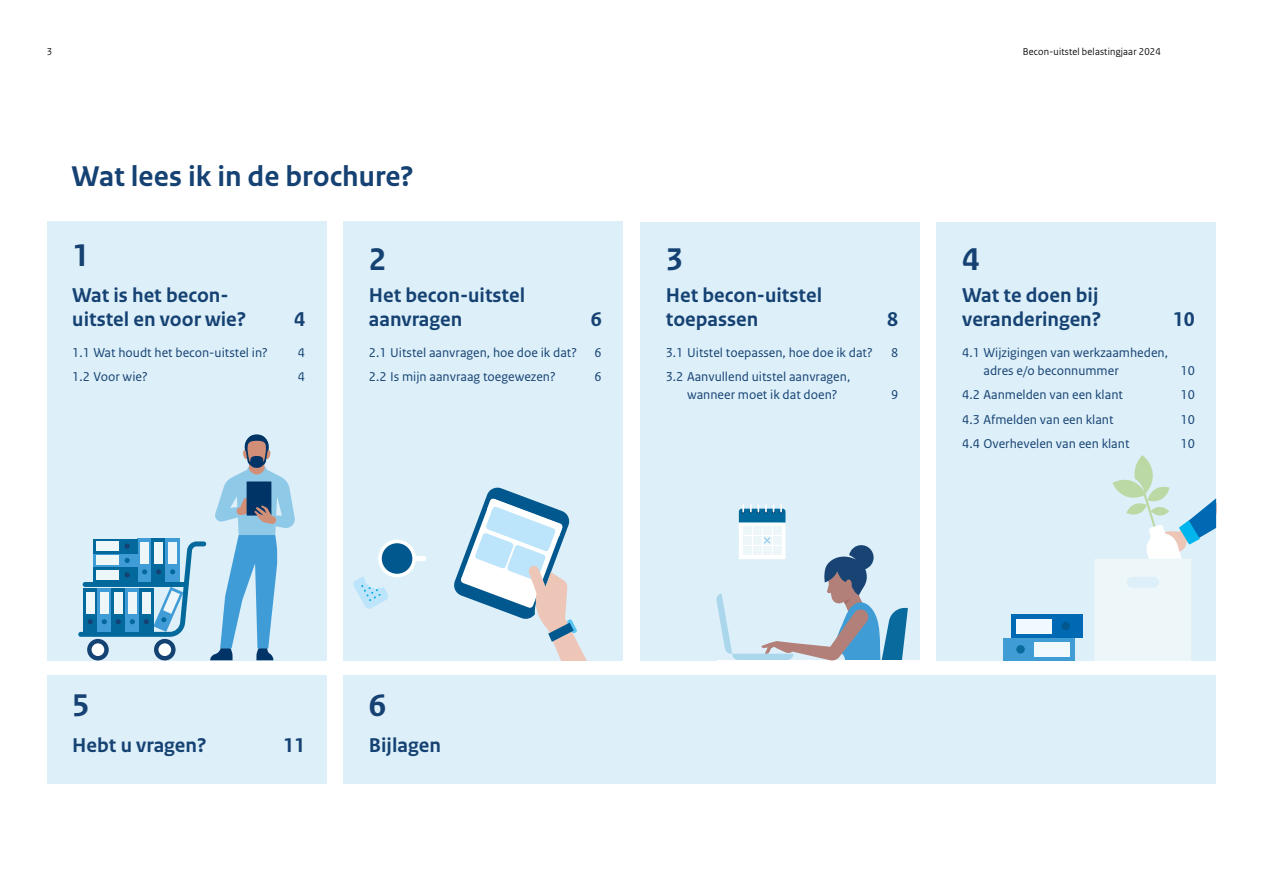
<style>
.page{position:relative;width:1263px;height:893px;background:#fff}
.page>*{position:absolute;margin:0;border:0;box-sizing:border-box;transform-origin:0 0}
.TOC_1{font:700 33px "Rijksoverheid Sans Text";color:#154273}
.H2_Paragraafkop_1_regel{font:700 30px "Rijksoverheid Sans Text";color:#154273}
.TOC_1-2{font:700 21px/24px "Rijksoverheid Sans Text";color:#154273}
.TOC_2{font:13.5px/18px "Rijksoverheid Sans Text";color:#154273}
.t1{font:10.5px "Rijksoverheid Sans Heading";letter-spacing:.02em;color:#000}
</style>
<div class="page">
<div style="left:936px;top:222px;width:280px;height:438px;background:#ddeff8"></div>
<svg style="left:1095px;top:455px;width:121px;height:205px"></svg>
<div style="left:1004px;top:638px;width:71px;height:22px;background:#409cd5"></div>
<div style="left:1016px;top:645px;width:9px;height:9px;background:#086a9d;border-radius:50%"></div>
<div style="left:1034px;top:642px;width:36px;height:15px;background:#f0f9fe"></div>
<div style="left:1011px;top:614px;width:72px;height:24px;background:#0069b3"></div>
<div style="left:1061px;top:622px;width:9px;height:8px;background:#00588e;border-radius:50%"></div>
<div style="left:1016px;top:619px;width:36px;height:14px;background:#f0f9fe"></div>
<div style="left:640px;top:222px;width:279px;height:438px;background:#ddeff8"></div>
<div style="left:343px;top:222px;width:280px;height:439px;background:#ddeff8"></div>
<svg style="left:378px;top:540px;width:38px;height:37px"></svg>
<svg style="left:412px;top:556px;width:14px;height:5px"></svg>
<div style="left:382px;top:543px;width:30px;height:31px;background:#00588e;border-radius:50%"></div>
<svg style="left:353px;top:576px;width:35px;height:33px"></svg>
<svg style="left:454px;top:487px;width:133px;height:174px"></svg>
<div style="left:47px;top:222px;width:279px;height:439px;background:#ddeff8"></div>
<svg style="left:78px;top:435px;width:217px;height:225px"></svg>
<div style="left:96px;top:570px;width:23px;height:9px;background:#edf7fa"></div>
<div style="left:47px;top:675px;width:279px;height:108px;background:#ddeff8"></div>
<div style="left:343px;top:675px;width:873px;height:108px;background:#ddeff8"></div>
<svg style="left:716px;top:504px;width:192px;height:156px"></svg>
<p class="t1" style="left:47px;top:45px;width:7px">3</p>
<p class="t1" style="left:1023px;top:45px;width:140px">Becon-uitstel belastingjaar 2024</p>
<h2 class="H2_Paragraafkop_1_regel" style="left:72px;top:160px;width:344px">Wat lees ik in de brochure?</h2>
<p class="TOC_1" style="left:72px;top:236px;width:19px">1</p>
<p class="TOC_1" style="left:369px;top:240px;width:19px">2</p>
<p class="TOC_1" style="left:666px;top:240px;width:19px">3</p>
<p class="TOC_1" style="left:962px;top:240px;width:19px">4</p>
<p class="TOC_1-2" style="left:72px;top:283px;width:176px">Wat is het becon&shy;uitstel en voor wie?</p>
<p class="TOC_1-2" style="left:294px;top:307px;width:13px">4</p>
<p class="TOC_1-2" style="left:369px;top:283px;width:158px">Het becon-uitstel aanvragen</p>
<p class="TOC_1-2" style="left:591px;top:307px;width:13px">6</p>
<p class="TOC_1-2" style="left:666px;top:283px;width:158px">Het becon-uitstel toepassen</p>
<p class="TOC_1-2" style="left:887px;top:307px;width:13px">8</p>
<p class="TOC_1-2" style="left:962px;top:283px;width:141px">Wat te doen bij veranderingen?</p>
<p class="TOC_1-2" style="left:1173px;top:307px;width:24px">10</p>
<p class="TOC_2" style="left:72px;top:344px;width:197px">1.1 Wat houdt het becon-uitstel in?</p>
<p class="TOC_2" style="left:298px;top:344px;width:9px">4</p>
<p class="TOC_2" style="left:72px;top:368px;width:77px">1.2 Voor wie?</p>
<p class="TOC_2" style="left:298px;top:368px;width:9px">4</p>
<p class="TOC_2" style="left:369px;top:344px;width:210px">2.1 Uitstel aanvragen, hoe doe ik dat?</p>
<p class="TOC_2" style="left:594px;top:344px;width:9px">6</p>
<p class="TOC_2" style="left:369px;top:368px;width:188px">2.2 Is mijn aanvraag toegewezen?</p>
<p class="TOC_2" style="left:594px;top:368px;width:9px">6</p>
<p class="TOC_2" style="left:666px;top:344px;width:208px">3.1 Uitstel toepassen, hoe doe ik dat?</p>
<p class="TOC_2" style="left:891px;top:344px;width:9px">8</p>
<p class="TOC_2" style="left:687px;top:368px;width:165px;text-indent:-21px">3.2 Aanvullend uitstel aanvragen, wanneer moet ik dat doen?</p>
<p class="TOC_2" style="left:891px;top:386px;width:9px">9</p>
<p class="TOC_2" style="left:983px;top:344px;width:186px;text-indent:-21px">4.1 Wijzigingen van werkzaamheden, adres e/o beconnummer</p>
<p class="TOC_2" style="left:1180px;top:362px;width:16px">10</p>
<p class="TOC_2" style="left:962px;top:386px;width:162px">4.2 Aanmelden van een klant</p>
<p class="TOC_2" style="left:1180px;top:386px;width:16px">10</p>
<p class="TOC_2" style="left:962px;top:410px;width:153px">4.3 Afmelden van een klant</p>
<p class="TOC_2" style="left:1180px;top:410px;width:16px">10</p>
<p class="TOC_2" style="left:962px;top:435px;width:169px">4.4 Overhevelen van een klant</p>
<p class="TOC_2" style="left:1180px;top:435px;width:16px">10</p>
<p class="TOC_1" style="left:72px;top:686px;width:19px">5</p>
<p class="TOC_1" style="left:369px;top:686px;width:19px">6</p>
<p class="TOC_1-2" style="left:72px;top:733px;width:136px">Hebt u vragen?</p>
<p class="TOC_1-2" style="left:283px;top:733px;width:24px">11</p>
<p class="TOC_1-2" style="left:369px;top:733px;width:73px">Bijlagen</p>
</div>
